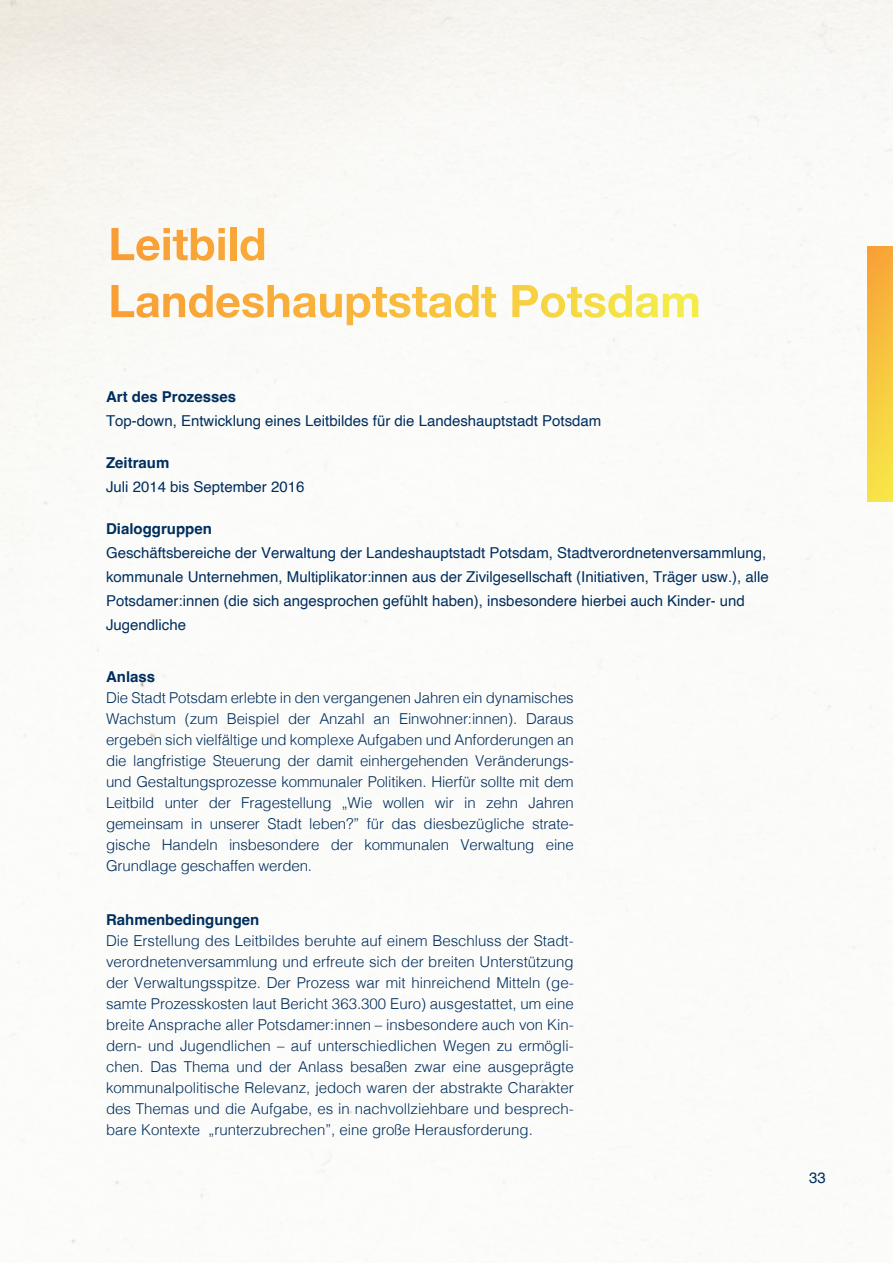
<style>
.page{position:relative;width:893px;height:1263px;background:#fff}
.page>*{position:absolute;margin:0;border:0;box-sizing:border-box;transform-origin:0 0}
.t1{font:300 15px/21px "Helvetica";letter-spacing:-.005em;color:#002e5e;text-align:justify}
.t2{font:15px/24px "Helvetica";color:#002e5e}
.t3{font:700 15px "Helvetica";color:#002e5e}
.s1{color:#002f5f}
</style>
<div class="page">
<img style="left:0;top:0;width:893px;height:1263px">
<svg style="left:111px;top:228px;width:114px;height:33px"></svg>
<div style="left:230px;top:228px;width:6px;height:32px;background:#f8a738"></div>
<svg style="left:240px;top:228px;width:24px;height:33px"></svg>
<svg style="left:111px;top:285px;width:385px;height:40px"></svg>
<svg style="left:512px;top:285px;width:186px;height:33px"></svg>
<img style="left:868px;top:247px;width:25px;height:255px">
<p class="t3" style="left:106px;top:390px;width:132px">Art des Prozesses</p>
<p class="t2" style="left:106px;top:409px;width:497px">Top-down, Entwicklung eines Leitbildes für die Landeshauptstadt Potsdam</p>
<p class="t3" style="left:106px;top:456px;width:65px">Zeitraum</p>
<p class="t2" style="left:106px;top:475px;width:200px">Juli 2014 bis September 2016</p>
<p class="t3" style="left:106px;top:522px;width:107px">Dialoggruppen</p>
<p class="t2" style="left:106px;top:541px;width:664px">Geschäftsbereiche der Verwaltung der Landeshauptstadt Potsdam, Stadtverordnetenversammlung, kommunale Unternehmen, Multiplikator:innen aus der Zivilgesellschaft (Initiativen, Träger usw.), alle Potsdamer:innen (die sich angesprochen gefühlt haben), insbesondere hierbei auch Kinder- und Jugendliche</p>
<p class="t3" style="left:106px;top:671px;width:51px">Anlass</p>
<p class="t1" style="left:106px;top:689px;width:469px">Die Stadt Potsdam erlebte in den vergangenen Jahren ein dynamisches Wachstum (zum Beispiel der Anzahl an Einwohner:innen). Daraus ergeben sich vielfältige und komplexe Aufgaben und Anforderungen an die langfristige Steuerung der damit einhergehenden Veränderungs&shy;und Gestaltungsprozesse kommunaler Politiken. Hierfür sollte mit dem Leitbild unter der Fragestellung „Wie wollen wir in zehn Jahren gemeinsam in unserer Stadt leben?” für das diesbezügliche strate&shy;gische Handeln insbesondere der kommunalen Verwaltung eine Grundlage geschaffen werden.</p>
<p class="t3" style="left:106px;top:914px;width:155px">Rahmenbedingungen</p>
<p class="t1" style="left:106px;top:932px;width:469px">Die Erstellung des Leitbildes beruhte auf einem Beschluss der Stadt‐ verordnetenversammlung und erfreute sich der breiten Unterstützung der Verwaltungsspitze. Der Prozess war mit hinreichend Mitteln (ge‐ samte Prozesskosten laut Bericht 363.300 Euro) ausgestattet, um eine breite Ansprache aller Potsdamer:innen <span class="s1">‒</span> insbesondere auch von Kin‐ dern- und Jugendlichen <span class="s1">‒</span> auf unterschiedlichen Wegen zu ermögli‐ chen. Das Thema und der Anlass besaßen zwar eine ausgeprägte kommunalpolitische Relevanz, jedoch waren der abstrakte Charakter des Themas und die Aufgabe, es in nachvollziehbare und besprech‐ bare Kontexte „runterzubrechen”, eine große Herausforderung.</p>
<p class="t2" style="left:809px;top:1167px;width:18px">33</p>
</div>
